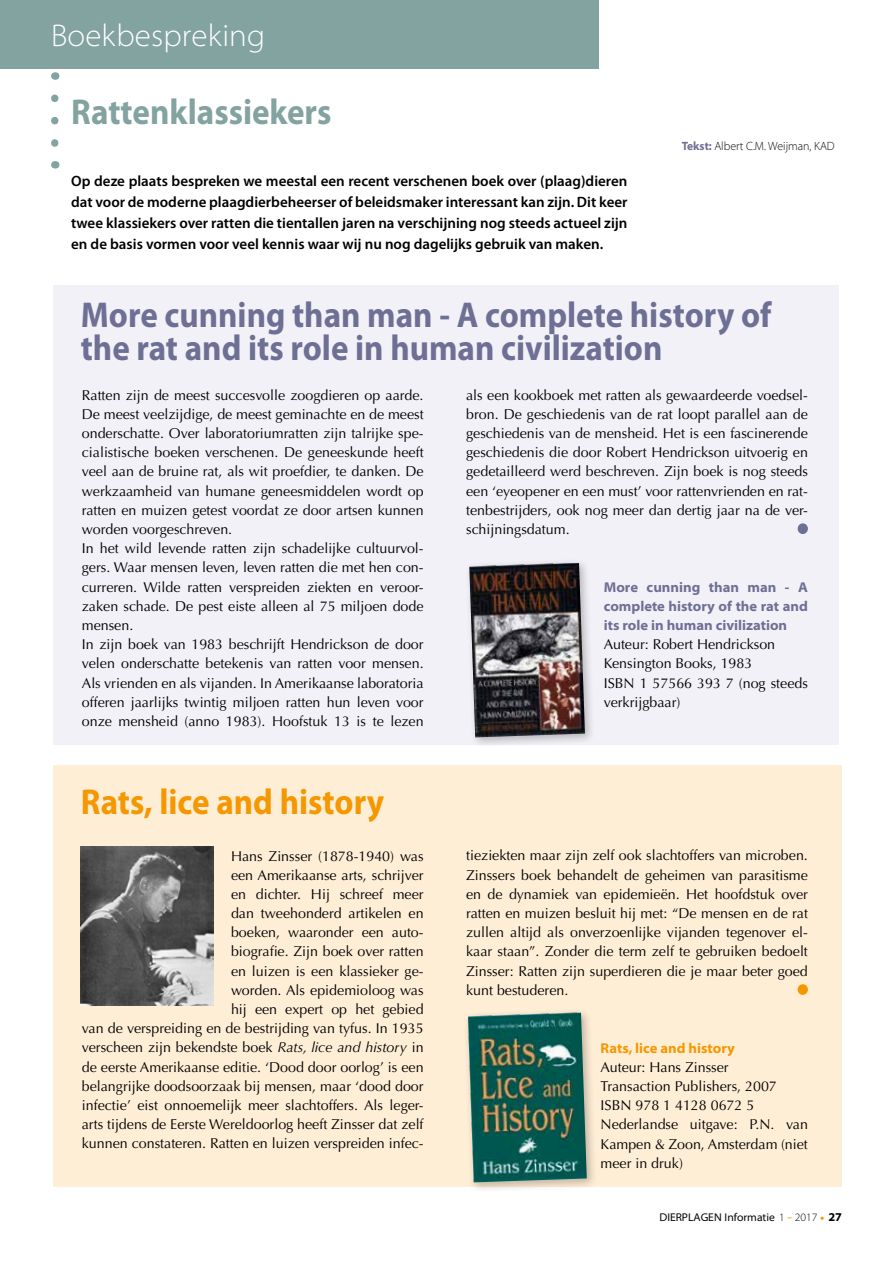
<style>
.page{position:relative;width:893px;height:1263px;background:#fff}
.page>*{position:absolute;margin:0;border:0;box-sizing:border-box;transform-origin:0 0}
.t1{font:700 36px/33px "Myriad Pro";color:#6d6f95;scale:.92 1}
.t2{font:700 36px "Myriad Pro";color:#f59700;scale:.92 1}
.t3{font:700 36px "Myriad Pro";color:#83a3a0;scale:.92 1}
.t4{font:300 semi-expanded 31.5px "Myriad Pro";letter-spacing:.005em;color:#fff;scale:.95 1}
.t5{font:600 15px/21px "Myriad Pro";color:#000;text-align:justify}
.t6{font:14.25px/19.2px "Optima LT Std";color:#000}
.t7{font:700 semi-expanded 14.25px/19.2px "Myriad Pro";color:#6d6f95;text-align:justify;scale:.96 1}
.t8{font:700 semi-expanded 14.25px "Myriad Pro";color:#f59700;scale:.96 1}
.t9{font:300 semi-expanded 12px "Myriad Pro";color:#000;scale:.9 1}
.t10{font:semi-expanded 11.25px "Myriad Pro";color:#000;scale:.95 1}
.s1{font-weight:700;color:#6d6f95}
.s2{font-style:italic}
.s3{font-weight:300}
.s4{font-weight:300;font-size:18px;color:#f59700}
.s5{font-weight:700;font-size:12px}
</style>
<div class="page">
<div style="left:54px;top:285px;width:784px;height:460px;background:#f2f1f7"></div>
<div style="left:798px;top:523px;width:10px;height:11px;background:#6d6f95;border-radius:50%"></div>
<div style="left:54px;top:765px;width:788px;height:421px;background:#ffeed6"></div>
<div style="left:798px;top:984px;width:10px;height:11px;background:#f59700;border-radius:50%"></div>
<div style="left:464px;top:558px;width:132px;height:190px;background:#000;opacity:.25"></div>
<img style="left:469px;top:562px;width:116px;height:175px">
<div style="left:463px;top:1008px;width:135px;height:185px;background:#000;opacity:.25"></div>
<img style="left:468px;top:1012px;width:119px;height:170px">
<img style="left:81px;top:847px;width:132px;height:158px">
<svg style="left:51px;top:98px;width:8px;height:49px"></svg>
<div style="left:0;top:0;width:598px;height:68px;background:#83a3a0"></div>
<h2 class="t4" style="left:51px;top:17px;width:227px">Boekbespreking</h2>
<h1 class="t3" style="left:71px;top:89px;width:284px">Rattenklassiekers</h1>
<p class="t5" style="left:71px;top:170px;width:558px">Op deze plaats bespreken we meestal een recent verschenen boek over (plaag)dieren dat voor de moderne plaagdierbeheerser of beleidsmaker interessant kan zijn. Dit keer twee klassiekers over ratten die tientallen jaren na verschijning nog steeds actueel zijn en de basis vormen voor veel kennis waar wij nu nog dagelijks gebruik van maken.</p>
<p class="t9" style="left:682px;top:139px;width:172px"><span class="s1">Tekst:</span> Albert C.M. Weijman, KAD</p>
<h1 class="t1" style="left:81px;top:297px;width:752px">More cunning than man - A complete history of the rat and its role in human civilization</h1>
<p class="t6" style="left:82px;top:385px;width:343px">Ratten zijn de meest succesvolle zoogdieren op aarde.<br>De meest veelzijdige, de meest geminachte en de meest onderschatte. Over laboratoriumratten zijn talrijke spe&shy;cialistische boeken verschenen. De geneeskunde heeft veel aan de bruine rat, als wit proefdier, te danken. De werkzaamheid van humane geneesmiddelen wordt op ratten en muizen getest voordat ze door artsen kunnen worden voorgeschreven.<br>In het wild levende ratten zijn schadelijke cultuurvol&shy;gers. Waar mensen leven, leven ratten die met hen con&shy;curreren. Wilde ratten verspreiden ziekten en veroor&shy;zaken schade. De pest eiste alleen al 75 miljoen dode mensen.<br>In zijn boek van 1983 beschrijft Hendrickson de door velen onderschatte betekenis van ratten voor mensen.<br>Als vrienden en als vijanden. In Amerikaanse laboratoria offeren jaarlijks twintig miljoen ratten hun leven voor onze mensheid (anno 1983). Hoofstuk 13 is te lezen</p>
<p class="t6" style="left:466px;top:385px;width:343px;text-align:justify">als een kookboek met ratten als gewaardeerde voedsel&shy;bron. De geschiedenis van de rat loopt parallel aan de geschiedenis van de mensheid. Het is een fascinerende geschiedenis die door Robert Hendrickson uitvoerig en gedetailleerd werd beschreven. Zijn boek is nog steeds een ‘eyeopener en een must’ voor rattenvrienden en rat&shy;tenbestrijders, ook nog meer dan dertig jaar na de ver&shy;schijningsdatum.</p>
<p class="t7" style="left:604px;top:577px;width:214px">More cunning than man - A complete history of the rat and its role in human civilization</p>
<p class="t6" style="left:604px;top:635px;width:206px">Auteur: Robert Hendrickson<br>Kensington Books, 1983<br>ISBN 1 57566 393 7 (nog steeds verkrijgbaar)</p>
<h1 class="t2" style="left:81px;top:779px;width:331px">Rats, lice and history</h1>
<p class="t6" style="left:82px;top:846px;width:343px;text-align:right">Hans Zinsser (1878-1940) was<br>een Amerikaanse arts, schrijver<br>en dichter. Hij schreef meer<br>dan tweehonderd artikelen en<br>boeken, waaronder een auto-<br>biografie. Zijn boek over ratten<br>en luizen is een klassieker ge-<br>worden. Als epidemioloog was<br>hij een expert op het gebied<br>van de verspreiding en de bestrijding van tyfus. In 1935 verscheen zijn bekendste boek <span class="s2">Rats, lice and history</span> in de eerste Amerikaanse editie. ‘Dood door oorlog’ is een belangrijke doodsoorzaak bij mensen, maar ‘dood door infectie’ eist onnoemelijk meer slachtoffers. Als leger&shy;arts tijdens de Eerste Wereldoorlog heeft Zinsser dat zelf kunnen constateren. Ratten en luizen verspreiden infec-</p>
<p class="t6" style="left:466px;top:846px;width:343px;text-align:justify">tieziekten maar zijn zelf ook slachtoffers van microben.<br>Zinssers boek behandelt de geheimen van parasitisme en de dynamiek van epidemieën. Het hoofdstuk over ratten en muizen besluit hij met: “De mensen en de rat zullen altijd als onverzoenlijke vijanden tegenover el&shy;kaar staan”. Zonder die term zelf te gebruiken bedoelt Zinsser: Ratten zijn superdieren die je maar beter goed kunt bestuderen.</p>
<p class="t8" style="left:601px;top:1040px;width:141px">Rats, lice and history</p>
<p class="t6" style="left:601px;top:1057px;width:209px">Auteur: Hans Zinsser<br>Transaction Publishers, 2007<br>ISBN 978 1 4128 0672 5<br>Nederlandse uitgave: P.N. van<br>Kampen &amp; Zoon, Amsterdam (niet meer in druk)</p>
<p class="t10" style="left:659px;top:1211px;width:194px">DIERPLAGEN Informatie <span class="s3">1</span> <span class="s4">-</span> <span class="s3">2017</span> <span class="s4">•</span> <span class="s5">27</span></p>
</div>
